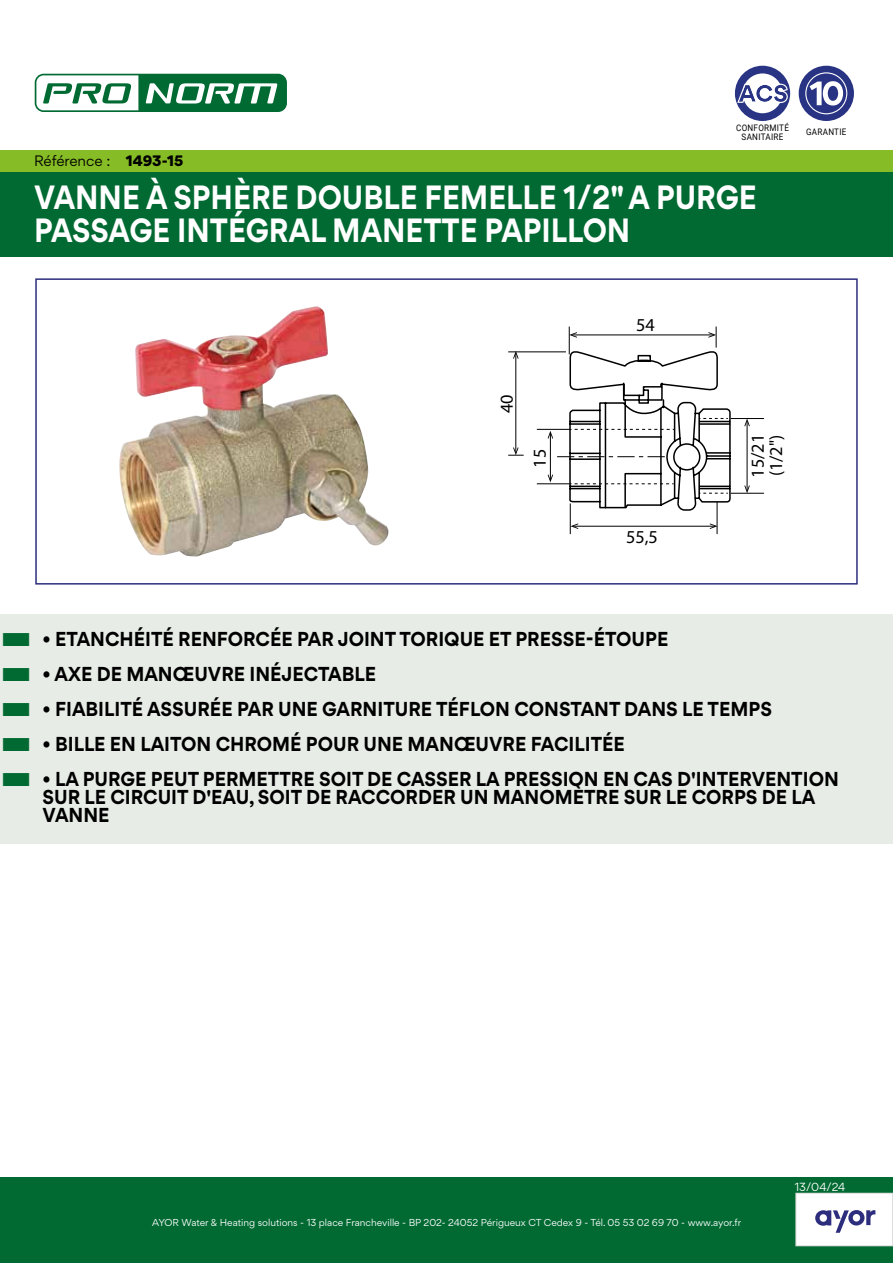
<style>
.page{position:relative;width:893px;height:1263px;background:#fff}
.page>*{position:absolute;margin:0;border:0;box-sizing:border-box;transform-origin:0 0}
.t1{font:700 30px/33px "Gordita";color:#fff;scale:.9 1}
.t2{font:18.3px/18.3px "Myriad Pro";color:#000}
.t3{font:700 18px/18px "Gordita";color:#000;scale:.95 1}
.t4{font:13.5px "Gordita";letter-spacing:-.005em;color:#000}
.t5{font:10.5px "Gordita";color:#fff}
.t6{font:9px "Gordita";color:#fff}
.t7{font:9px/9px "Roboto";letter-spacing:.035em;color:#000;text-align:center;scale:.9 1}
.s1{font-weight:900}
</style>
<div class="page">
<hr style="left:573px;top:526px;width:142px;height:1px;background:#000">
<svg style="left:571px;top:523px;width:7px;height:6px"></svg>
<svg style="left:710px;top:523px;width:7px;height:6px"></svg>
<hr style="left:515px;top:353px;width:1px;height:100px;background:#000">
<svg style="left:513px;top:352px;width:6px;height:7px"></svg>
<hr style="left:508px;top:351px;width:58px;height:1px;background:#000">
<svg style="left:508px;top:447px;width:16px;height:9px"></svg>
<hr style="left:537px;top:429px;width:33px;height:1px;background:#000">
<hr style="left:537px;top:483px;width:33px;height:1px;background:#000">
<hr style="left:570px;top:503px;width:1px;height:31px;background:#000">
<hr style="left:717px;top:502px;width:1px;height:32px;background:#000">
<svg style="left:548px;top:327px;width:183px;height:184px"></svg>
<hr style="left:747px;top:421px;width:1px;height:70px;background:#000">
<svg style="left:744px;top:485px;width:6px;height:8px"></svg>
<svg style="left:744px;top:419px;width:6px;height:7px"></svg>
<hr style="left:731px;top:418px;width:33px;height:1px;background:#000">
<hr style="left:731px;top:493px;width:33px;height:1px;background:#000">
<div style="left:0;top:1178px;width:893px;height:85px;background:#006a32"></div>
<div style="left:796px;top:1193px;width:97px;height:53px;background:#fff"></div>
<div style="left:795px;top:1193px;width:98px;height:53px;border:1px solid #dadada"></div>
<img style="left:119px;top:306px;width:270px;height:251px">
<div style="left:0;top:171px;width:893px;height:85px;background:#006a32"></div>
<div style="left:35px;top:278px;width:823px;height:307px;border:2px solid #2d2d7e"></div>
<div style="left:0;top:614px;width:893px;height:53px;background:#e7ede6"></div>
<div style="left:0;top:649px;width:893px;height:53px;background:#e7ede6"></div>
<div style="left:0;top:684px;width:893px;height:53px;background:#e7ede6"></div>
<div style="left:0;top:719px;width:893px;height:53px;background:#e7ede6"></div>
<div style="left:0;top:754px;width:893px;height:89px;background:#e7ede6"></div>
<svg style="left:815px;top:1210px;width:60px;height:23px"></svg>
<div style="left:0;top:150px;width:893px;height:21px;background:#86bc25"></div>
<div style="left:735px;top:66px;width:55px;height:55px;background:#293584;border-radius:50%"></div>
<div style="left:743px;top:73px;width:39px;height:40px;background:#fff;border-radius:50%"></div>
<svg style="left:737px;top:84px;width:51px;height:19px"></svg>
<div style="left:799px;top:66px;width:55px;height:55px;background:#293384;border-radius:50%"></div>
<svg style="left:805px;top:72px;width:42px;height:42px"></svg>
<svg style="left:34px;top:73px;width:253px;height:39px"></svg>
<p class="t4" style="left:34px;top:151px;width:151px">Référence : <span class="s1">1493-15</span></p>
<p class="t7" style="left:736px;top:122px;width:60px">CONFORMITÉ<br>SANITAIRE</p>
<p class="t7" style="left:806px;top:127px;width:46px">GARANTIE</p>
<h1 class="t1" style="left:34px;top:181px;width:805px">VANNE À SPHÈRE DOUBLE FEMELLE 1/2" A PURGE<br>PASSAGE INTÉGRAL MANETTE PAPILLON</h1>
<p class="t2" style="left:497px;top:413px;width:20px;rotate:-90deg">40</p>
<p class="t2" style="left:530px;top:468px;width:20px;rotate:-90deg">15</p>
<p class="t2" style="left:636px;top:315px;width:20px">54</p>
<p class="t2" style="left:626px;top:527px;width:33px">55,5</p>
<p class="t2" style="left:748px;top:477px;width:45px;rotate:-90deg">15/21 (1/2")</p>
<p class="t3" style="left:43px;top:629px;width:660px">• ETANCHÉITÉ RENFORCÉE PAR JOINT TORIQUE ET PRESSE-ÉTOUPE</p>
<p class="t3" style="left:43px;top:664px;width:353px">• AXE DE MANŒUVRE INÉJECTABLE</p>
<p class="t3" style="left:43px;top:699px;width:769px">• FIABILITÉ ASSURÉE PAR UNE GARNITURE TÉFLON CONSTANT DANS LE TEMPS</p>
<p class="t3" style="left:43px;top:734px;width:615px">• BILLE EN LAITON CHROMÉ POUR UNE MANŒUVRE FACILITÉE</p>
<p class="t3" style="left:43px;top:770px;width:840px">• LA PURGE PEUT PERMETTRE SOIT DE CASSER LA PRESSION EN CAS D'INTERVENTION<br>SUR LE CIRCUIT D'EAU, SOIT DE RACCORDER UN MANOMÈTRE SUR LE CORPS DE LA<br>VANNE</p>
<p class="t6" style="left:152px;top:1216px;width:590px">AYOR Water &amp; Heating solutions - 13 place Francheville - BP 202- 24052 Périgueux CT Cedex 9 - Tél. 05 53 02 69 70 - www.ayor.fr</p>
<p class="t5" style="left:795px;top:1179px;width:52px">13/04/24</p>
</div>
